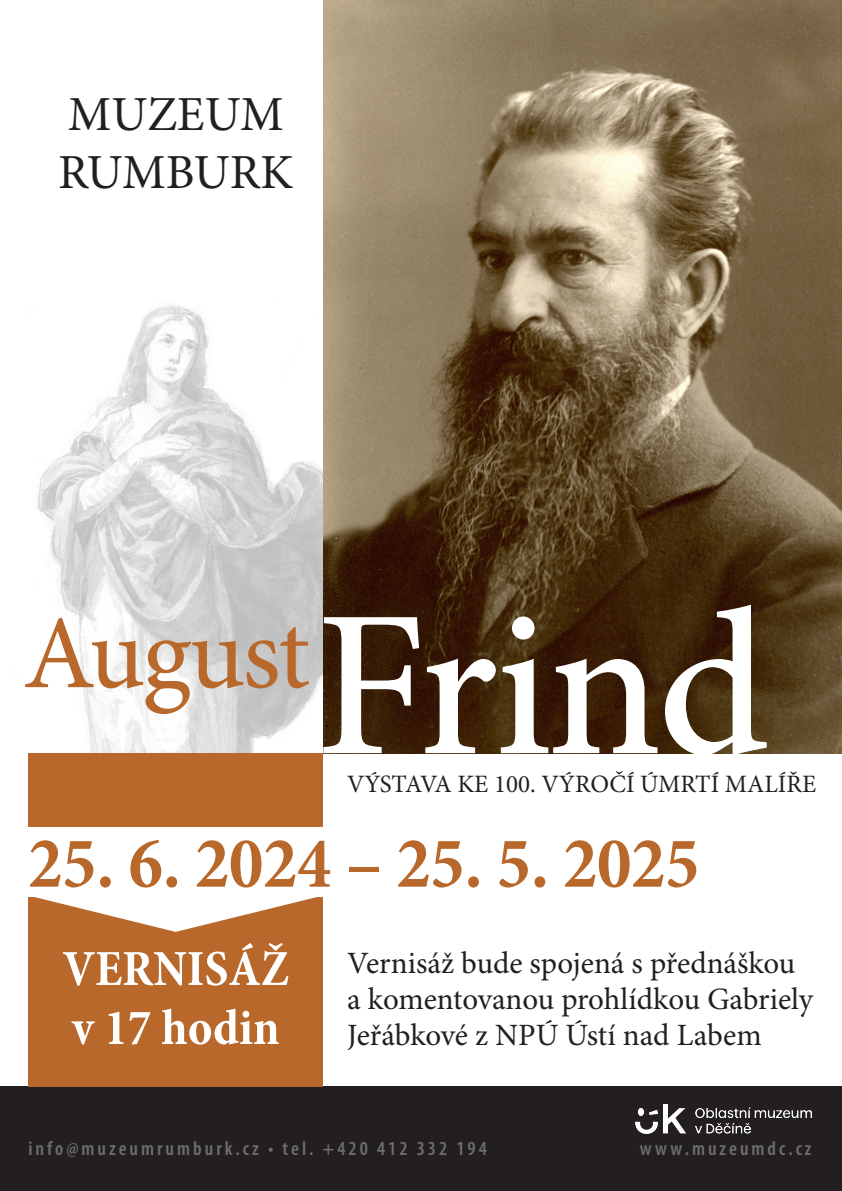
<style>
.page{position:relative;width:842px;height:1191px;background:#fff}
.page>*{position:absolute;margin:0;border:0;box-sizing:border-box;transform-origin:0 0}
.Zákl__text_35_Minion{font:500 209.1px "Minion Pro";letter-spacing:-.02em;color:#fff}
.Zákl__text_35_Minion-2{font:104.6px "Minion Pro";letter-spacing:-.025em;color:#b8682b}
.Zákl__text_35_Minion-3{font:700 condensed 73px "Minion Pro";color:#b8682b}
.Zákl__text_35_Minion-4{font:700 condensed 51px "Minion Pro";color:#fff}
.Zákl__text_35_Minion-5{font:49px "Minion Pro";color:#231f20}
.Zákl__text_35_Minion-6{font:31px/36px "Minion Pro";letter-spacing:-.005em;color:#231f20}
.Zákl__text_35_Minion-7{font:25px "Minion Pro";color:#231f20}
.t1{font:600 condensed 20px "Myriad Pro";letter-spacing:.15em;color:#6c6d70}
</style>
<div class="page">
<img style="left:37px;top:305px;width:323px;height:449px">
<div style="left:0;top:1086px;width:842px;height:104px;background:#231f20"></div>
<img style="left:323px;top:0;width:519px;height:753px">
<div style="left:28px;top:753px;width:295px;height:333px;background:#b8682b"></div>
<div style="left:0;top:827px;width:829px;height:69px;background:#fff"></div>
<img style="left:636px;top:1104px;width:176px;height:29px">
<svg style="left:28px;top:896px;width:295px;height:36px"></svg>
<p class="Zákl__text_35_Minion-5" style="left:68px;top:85px;width:217px">MUZEUM</p>
<p class="Zákl__text_35_Minion-5" style="left:58px;top:143px;width:236px">RUMBURK</p>
<p class="Zákl__text_35_Minion-2" style="left:23px;top:591px;width:288px">August</p>
<p class="Zákl__text_35_Minion" style="left:315px;top:561px;width:455px">Frind</p>
<p class="Zákl__text_35_Minion-7" style="left:347px;top:769px;width:470px">VÝSTAVA KE 100. VÝROČÍ ÚMRTÍ MALÍŘE</p>
<p class="Zákl__text_35_Minion-3" style="left:28px;top:819px;width:672px">25. 6. 2024 – 25. 5. 2025</p>
<p class="Zákl__text_35_Minion-4" style="left:63px;top:938px;width:228px">VERNISÁŽ</p>
<p class="Zákl__text_35_Minion-4" style="left:72px;top:997px;width:209px">v 17 hodin</p>
<p class="Zákl__text_35_Minion-6" style="left:347px;top:946px;width:467px">Vernisáž bude spojená s přednáškou a komentovanou prohlídkou Gabriely<br>Jeřábkové z NPÚ Ústí nad Labem</p>
<p class="t1" style="left:28px;top:1137px;width:460px">info@muzeumrumburk.cz • tel. +420 412 332 194</p>
<p class="t1" style="left:640px;top:1137px;width:173px">www.muzeumdc.cz</p>
</div>
